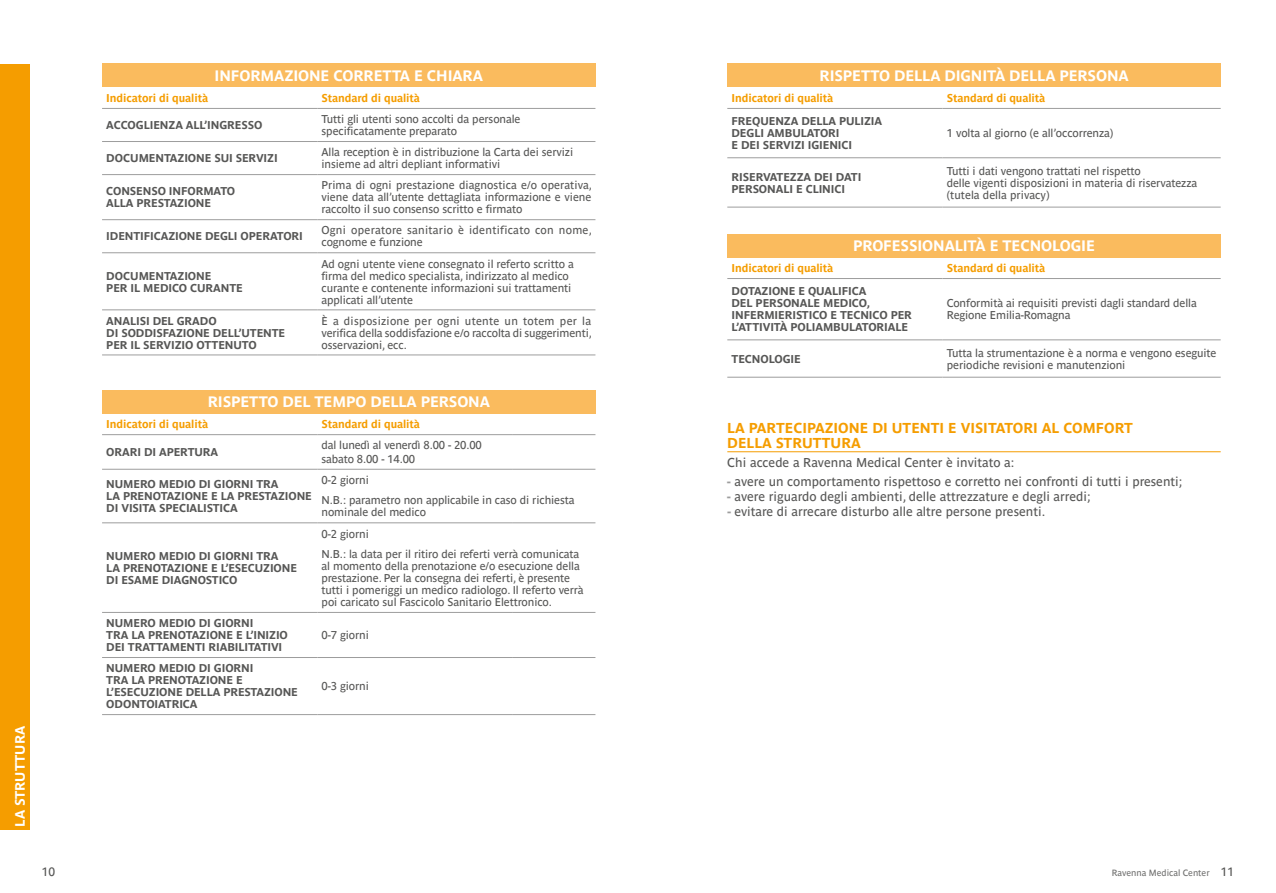
<style>
.page{position:relative;width:1276px;height:893px;background:#fff}
.page>*{position:absolute;margin:0;border:0;box-sizing:border-box;transform-origin:0 0}
.t1{font:700 15px "Parisine Ptf";letter-spacing:-.01em;color:#fff}
.t2{font:700 14.25px/15px "Parisine Ptf";color:#f59d00}
.t3{font:700 13.5px "Parisine Ptf";color:#fff}
.t4{font:12.75px "Parisine Ptf";color:#575756}
.t5{font:12px "Parisine Ptf";color:#575756}
.t6{font:11.25px/12px "Parisine Ptf";letter-spacing:-.01em;color:#575756}
.t7{font:700 11.25px/12px "Parisine Ptf";letter-spacing:-.01em;color:#575756}
.t8{font:700 11.25px "Parisine Ptf";letter-spacing:-.01em;color:#f59d00}
.t9{font:11.25px/12px "Parisine Ptf";letter-spacing:.02em;color:#575756}
.t10{font:9px "Parisine Ptf";letter-spacing:-.005em;color:#70706f}
.s1{font-weight:700;color:#9d9d9d}
.s2{font-size:12px;color:#575756}
</style>
<div class="page">
<div style="left:0;top:64px;width:30px;height:765px;background:#f59d00"></div>
<hr style="left:727px;top:451px;width:493px;height:1px;background:#f59d00">
<div style="left:102px;top:64px;width:493px;height:23px;background:#fabb5e"></div>
<hr style="left:102px;top:108px;width:215px;height:1px;background:#9d9d9d">
<hr style="left:317px;top:108px;width:278px;height:1px;background:#9d9d9d">
<hr style="left:102px;top:141px;width:215px;height:1px;background:#9d9d9d">
<hr style="left:317px;top:141px;width:278px;height:1px;background:#9d9d9d">
<hr style="left:102px;top:174px;width:215px;height:1px;background:#9d9d9d">
<hr style="left:317px;top:174px;width:278px;height:1px;background:#9d9d9d">
<hr style="left:102px;top:219px;width:215px;height:1px;background:#9d9d9d">
<hr style="left:317px;top:219px;width:278px;height:1px;background:#9d9d9d">
<hr style="left:102px;top:252px;width:215px;height:1px;background:#9d9d9d">
<hr style="left:317px;top:252px;width:278px;height:1px;background:#9d9d9d">
<hr style="left:102px;top:309px;width:215px;height:1px;background:#9d9d9d">
<hr style="left:317px;top:309px;width:278px;height:1px;background:#9d9d9d">
<hr style="left:102px;top:355px;width:215px;height:1px;background:#9d9d9d">
<hr style="left:317px;top:355px;width:278px;height:1px;background:#9d9d9d">
<div style="left:102px;top:390px;width:493px;height:23px;background:#fabb5e"></div>
<hr style="left:102px;top:434px;width:215px;height:1px;background:#9d9d9d">
<hr style="left:317px;top:434px;width:195px;height:1px;background:#9d9d9d">
<hr style="left:512px;top:434px;width:83px;height:1px;background:#9d9d9d">
<hr style="left:102px;top:469px;width:215px;height:1px;background:#9d9d9d">
<hr style="left:317px;top:469px;width:195px;height:1px;background:#9d9d9d">
<hr style="left:512px;top:469px;width:83px;height:1px;background:#9d9d9d">
<hr style="left:102px;top:522px;width:215px;height:1px;background:#9d9d9d">
<hr style="left:317px;top:522px;width:195px;height:1px;background:#9d9d9d">
<hr style="left:512px;top:522px;width:83px;height:1px;background:#9d9d9d">
<hr style="left:102px;top:612px;width:215px;height:1px;background:#9d9d9d">
<hr style="left:317px;top:612px;width:195px;height:1px;background:#9d9d9d">
<hr style="left:512px;top:612px;width:83px;height:1px;background:#9d9d9d">
<hr style="left:102px;top:657px;width:215px;height:1px;background:#9d9d9d">
<hr style="left:317px;top:657px;width:195px;height:1px;background:#9d9d9d">
<hr style="left:512px;top:657px;width:83px;height:1px;background:#9d9d9d">
<hr style="left:102px;top:714px;width:215px;height:1px;background:#9d9d9d">
<hr style="left:317px;top:714px;width:195px;height:1px;background:#9d9d9d">
<hr style="left:512px;top:714px;width:83px;height:1px;background:#9d9d9d">
<div style="left:727px;top:64px;width:493px;height:23px;background:#fabb5e"></div>
<hr style="left:727px;top:207px;width:215px;height:1px;background:#9d9d9d">
<hr style="left:942px;top:207px;width:278px;height:1px;background:#9d9d9d">
<hr style="left:727px;top:157px;width:215px;height:1px;background:#9d9d9d">
<hr style="left:942px;top:157px;width:278px;height:1px;background:#9d9d9d">
<hr style="left:727px;top:108px;width:215px;height:1px;background:#9d9d9d">
<hr style="left:942px;top:108px;width:278px;height:1px;background:#9d9d9d">
<div style="left:727px;top:234px;width:493px;height:23px;background:#fabb5e"></div>
<hr style="left:727px;top:278px;width:215px;height:1px;background:#9d9d9d">
<hr style="left:942px;top:278px;width:278px;height:1px;background:#9d9d9d">
<hr style="left:727px;top:339px;width:215px;height:1px;background:#9d9d9d">
<hr style="left:942px;top:339px;width:278px;height:1px;background:#9d9d9d">
<hr style="left:727px;top:377px;width:215px;height:1px;background:#9d9d9d">
<hr style="left:942px;top:377px;width:278px;height:1px;background:#9d9d9d">
<p class="t3" style="left:10px;top:827px;width:102px;rotate:-90deg">LA STRUTTURA</p>
<h1 class="t1" style="left:215px;top:64px;width:270px">INFORMAZIONE CORRETTA E CHIARA</h1>
<p class="t8" style="left:106px;top:90px;width:103px">Indicatori di qualità</p>
<p class="t8" style="left:321px;top:90px;width:100px">Standard di qualità</p>
<p class="t7" style="left:106px;top:118px;width:157px">ACCOGLIENZA ALL’INGRESSO</p>
<p class="t6" style="left:321px;top:112px;width:200px">Tutti gli utenti sono accolti da personale specificatamente preparato</p>
<p class="t7" style="left:106px;top:151px;width:173px">DOCUMENTAZIONE SUI SERVIZI</p>
<p class="t6" style="left:321px;top:145px;width:253px">Alla reception è in distribuzione la Carta dei servizi insieme ad altri depliant informativi</p>
<p class="t7" style="left:106px;top:184px;width:130px">CONSENSO INFORMATO<br>ALLA PRESTAZIONE</p>
<p class="t6" style="left:321px;top:178px;width:272px;text-align:justify">Prima di ogni prestazione diagnostica e/o operativa, viene data all’utente dettagliata informazione e viene raccolto il suo consenso scritto e firmato</p>
<p class="t7" style="left:106px;top:229px;width:198px">IDENTIFICAZIONE DEGLI OPERATORI</p>
<p class="t9" style="left:321px;top:223px;width:272px">Ogni operatore sanitario è identificato con nome, cognome e funzione</p>
<p class="t7" style="left:106px;top:268px;width:138px">DOCUMENTAZIONE<br>PER IL MEDICO CURANTE</p>
<p class="t6" style="left:321px;top:257px;width:254px">Ad ogni utente viene consegnato il referto scritto a firma del medico specialista, indirizzato al medico curante e contenente informazioni sui trattamenti applicati all’utente</p>
<p class="t7" style="left:106px;top:314px;width:180px">ANALISI DEL GRADO<br>DI SODDISFAZIONE DELL’UTENTE<br>PER IL SERVIZIO OTTENUTO</p>
<p class="t6" style="left:321px;top:314px;width:272px;text-align:justify">È a disposizione per ogni utente un totem per la verifica della soddisfazione e/o raccolta di suggerimenti, osservazioni, ecc.</p>
<h1 class="t1" style="left:208px;top:391px;width:284px">RISPETTO DEL TEMPO DELLA PERSONA</h1>
<p class="t8" style="left:106px;top:416px;width:103px">Indicatori di qualità</p>
<p class="t8" style="left:321px;top:416px;width:100px">Standard di qualità</p>
<p class="t7" style="left:106px;top:445px;width:113px">ORARI DI APERTURA</p>
<p class="t6" style="left:321px;top:438px;width:162px;line-height:13.5px">dal lunedì al venerdì 8.00 - 20.00 sabato 8.00 - 14.00</p>
<p class="t7" style="left:106px;top:477px;width:207px">NUMERO MEDIO DI GIORNI TRA<br>LA PRENOTAZIONE E LA PRESTAZIONE<br>DI VISITA SPECIALISTICA</p>
<p class="t6" style="left:321px;top:469px;width:255px;line-height:20.5px">0-2 giorni<br>N.B.: parametro non applicabile in caso di richiesta</p>
<p class="t6" style="left:321px;top:505px;width:106px">nominale del medico</p>
<p class="t7" style="left:106px;top:549px;width:192px">NUMERO MEDIO DI GIORNI TRA<br>LA PRENOTAZIONE E L’ESECUZIONE<br>DI ESAME DIAGNOSTICO</p>
<p class="t6" style="left:321px;top:522px;width:259px;line-height:20.5px">0-2 giorni<br>N.B.: la data per il ritiro dei referti verrà comunicata</p>
<p class="t6" style="left:321px;top:559px;width:264px">al momento della prenotazione e/o esecuzione della prestazione. Per la consegna dei referti, è presente tutti i pomeriggi un medico radiologo. Il referto verrà poi caricato sul Fascicolo Sanitario Elettronico.</p>
<p class="t7" style="left:106px;top:616px;width:183px">NUMERO MEDIO DI GIORNI<br>TRA LA PRENOTAZIONE E L’INIZIO<br>DEI TRATTAMENTI RIABILITATIVI</p>
<p class="t6" style="left:321px;top:628px;width:49px">0-7 giorni</p>
<p class="t7" style="left:106px;top:661px;width:193px">NUMERO MEDIO DI GIORNI<br>TRA LA PRENOTAZIONE E<br>L’ESECUZIONE DELLA PRESTAZIONE<br>ODONTOIATRICA</p>
<p class="t6" style="left:321px;top:679px;width:49px">0-3 giorni</p>
<h1 class="t1" style="left:819px;top:64px;width:311px">RISPETTO DELLA DIGNITÀ DELLA PERSONA</h1>
<p class="t8" style="left:731px;top:90px;width:103px">Indicatori di qualità</p>
<p class="t8" style="left:946px;top:90px;width:100px">Standard di qualità</p>
<p class="t7" style="left:731px;top:114px;width:152px">FREQUENZA DELLA PULIZIA<br>DEGLI AMBULATORI<br>E DEI SERVIZI IGIENICI</p>
<p class="t6" style="left:946px;top:126px;width:168px">1 volta al giorno (e all’occorrenza)</p>
<p class="t7" style="left:731px;top:170px;width:131px">RISERVATEZZA DEI DATI<br>PERSONALI E CLINICI</p>
<p class="t6" style="left:946px;top:164px;width:252px">Tutti i dati vengono trattati nel rispetto<br>delle vigenti disposizioni in materia di riservatezza (tutela della privacy)</p>
<h1 class="t1" style="left:853px;top:235px;width:243px">PROFESSIONALITÀ E TECNOLOGIE</h1>
<p class="t8" style="left:731px;top:260px;width:103px">Indicatori di qualità</p>
<p class="t8" style="left:946px;top:260px;width:100px">Standard di qualità</p>
<p class="t7" style="left:731px;top:284px;width:182px">DOTAZIONE E QUALIFICA<br>DEL PERSONALE MEDICO,<br>INFERMIERISTICO E TECNICO PER<br>L’ATTIVITÀ POLIAMBULATORIALE</p>
<p class="t6" style="left:946px;top:296px;width:252px">Conformità ai requisiti previsti dagli standard della<br>Regione Emilia-Romagna</p>
<p class="t7" style="left:731px;top:352px;width:71px">TECNOLOGIE</p>
<p class="t6" style="left:946px;top:346px;width:271px">Tutta la strumentazione è a norma e vengono eseguite periodiche revisioni e manutenzioni</p>
<p class="t2" style="left:727px;top:419px;width:407px">LA PARTECIPAZIONE DI UTENTI E VISITATORI AL COMFORT<br>DELLA STRUTTURA</p>
<p class="t4" style="left:727px;top:453px;width:288px">Chi accede a Ravenna Medical Center è invitato a:</p>
<p class="t4" style="left:727px;top:472px;width:457px"><span class="s1">-</span> avere un comportamento rispettoso e corretto nei confronti di tutti i presenti;</p>
<p class="t4" style="left:727px;top:487px;width:365px"><span class="s1">-</span> avere riguardo degli ambienti, delle attrezzature e degli arredi;</p>
<p class="t4" style="left:727px;top:502px;width:319px"><span class="s1">-</span> evitare di arrecare disturbo alle altre persone presenti.</p>
<p class="t5" style="left:42px;top:863px;width:15px">10</p>
<p class="t10" style="left:1111px;top:866px;width:124px">Ravenna Medical Center <span class="s2">11</span></p>
</div>
